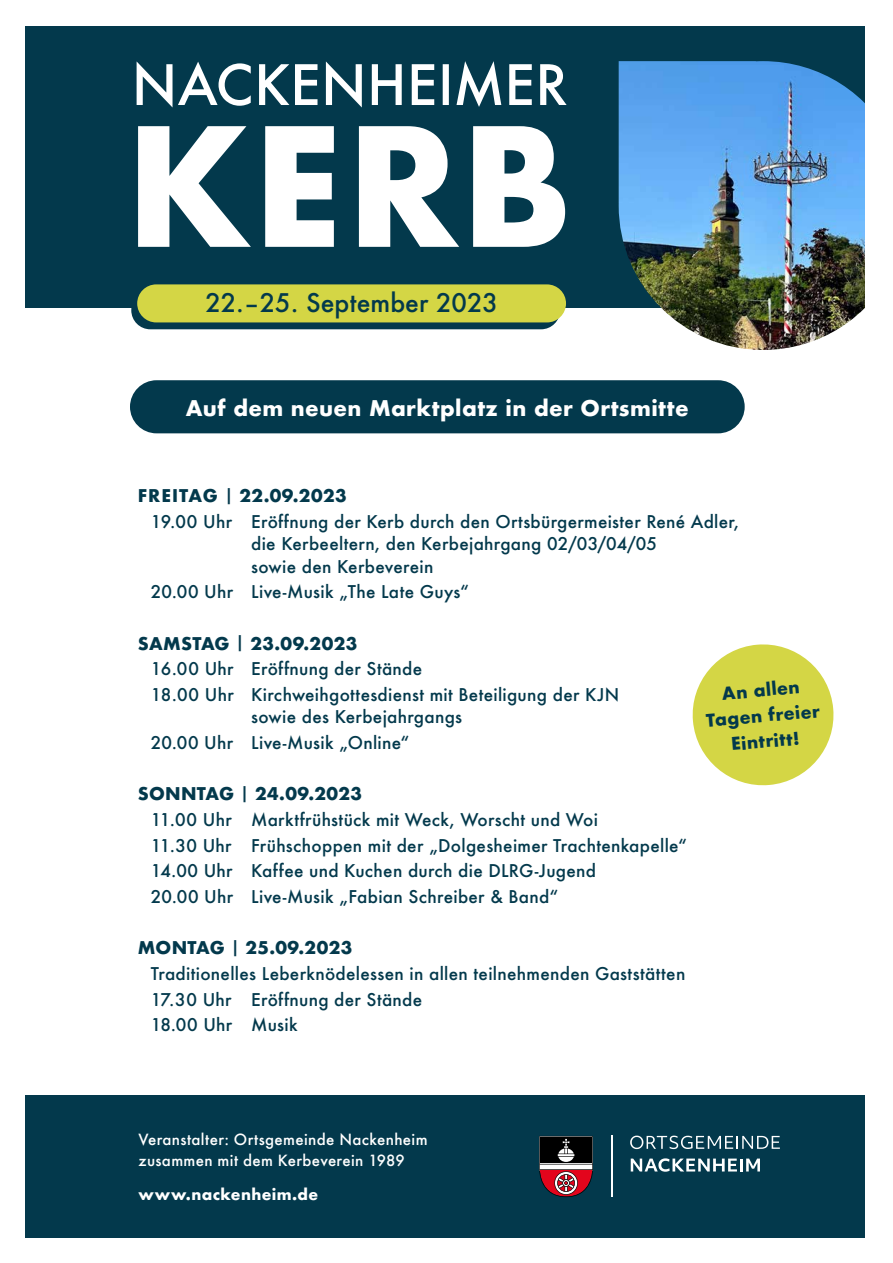
<style>
.page{position:relative;width:893px;height:1263px;background:#fff}
.page>*{position:absolute;margin:0;border:0;box-sizing:border-box;transform-origin:0 0}
.t1{font:500 24.9px "Futura";color:#03394c}
.t2{font:700 21px "Futura";letter-spacing:.02em;color:#fff}
.t3{font:500 17.1px/25.7px "Futura";letter-spacing:.015em;color:#03394c}
.t4{font:700 17.1px/25.7px "Futura";color:#03394c;text-align:center}
.t5{font:500 15px/21px "Futura";letter-spacing:.025em;color:#fff}
.t6{font:700 15px "Futura";letter-spacing:.025em;color:#fff}
.s1{font-weight:700}
</style>
<div class="page">
<div style="left:26px;top:26px;width:841px;height:281px;background:#03394c"></div>
<div style="left:26px;top:1095px;width:841px;height:142px;background:#03394c"></div>
<div style="left:131px;top:291px;width:429px;height:38px;background:linear-gradient(to right,#043a4c,#043a4c);border-radius:19px"></div>
<svg style="left:138px;top:126px;width:427px;height:121px;fill:#fff"></svg>
<svg style="left:137px;top:61px;width:430px;height:46px"></svg>
<div style="left:137px;top:284px;width:429px;height:38px;background:#d4d645;border-radius:19px"></div>
<div style="left:130px;top:380px;width:615px;height:53px;background:#03394c;border-radius:27px"></div>
<svg style="left:692px;top:644px;width:142px;height:142px"></svg>
<svg style="left:539px;top:1136px;width:54px;height:61px;background:#6a3d44"></svg>
<svg style="left:630px;top:1135px;width:150px;height:14px"></svg>
<svg style="left:631px;top:1158px;width:129px;height:14px"></svg>
<hr style="left:611px;top:1136px;width:1px;height:61px;background:#fff">
<img style="left:619px;top:61px;width:247px;height:289px">
<div style="left:866px;top:0;width:27px;height:1263px;background:#fff"></div>
<h1 class="t1" style="left:205px;top:285px;width:294px">22.–25. September 2023</h1>
<p class="t2" style="left:186px;top:392px;width:504px">Auf dem neuen Marktplatz in der Ortsmitte</p>
<p class="t3" style="left:151px;top:483px;width:590px;text-indent:-13px"><span class="s1">FREITAG</span> | <span class="s1">22.09.2023<br></span>19.00 Uhr Eröffnung der Kerb durch den Ortsbürgermeister René Adler,</p>
<p class="t3" style="left:251px;top:532px;width:407px;line-height:22.5px">die Kerbeeltern, den Kerbejahrgang 02/03/04/05 sowie den Kerbeverein</p>
<p class="t3" style="left:151px;top:579px;width:320px">20.00 Uhr Live-Musik „The Late Guys“</p>
<p class="t3" style="left:151px;top:630px;width:470px;text-indent:-13px"><span class="s1">SAMSTAG</span> | <span class="s1">23.09.2023<br></span>16.00 Uhr Eröffnung der Stände<br>18.00 Uhr Kirchweihgottesdienst mit Beteiligung der KJN</p>
<p class="t3" style="left:151px;top:704px;width:313px;text-indent:100px">sowie des Kerbejahrgangs<br>20.00 Uhr Live-Musik „Online“</p>
<p class="t3" style="left:151px;top:781px;width:538px;text-indent:-13px"><span class="s1">SONNTAG</span> | <span class="s1">24.09.2023<br></span>11.00 Uhr Marktfrühstück mit Weck, Worscht und Woi<br>11.30 Uhr Frühschoppen mit der „Dolgesheimer Trachtenkapelle“ 14.00 Uhr Kaffee und Kuchen durch die DLRG-Jugend<br>20.00 Uhr Live-Musik „Fabian Schreiber &amp; Band“</p>
<p class="t3" style="left:151px;top:935px;width:536px;text-indent:-13px"><span class="s1">MONTAG</span> | <span class="s1">25.09.2023<br></span>Traditionelles Leberknödelessen in allen teilnehmenden Gaststätten 17.30 Uhr Eröffnung der Stände<br>18.00 Uhr Musik</p>
<p class="t4" style="left:703px;top:682px;width:115px;rotate:-5deg">An allen<br>Tagen freier<br>Eintritt!</p>
<p class="t5" style="left:139px;top:1128px;width:291px">Veranstalter: Ortsgemeinde Nackenheim zusammen mit dem Kerbeverein 1989</p>
<p class="t6" style="left:139px;top:1184px;width:181px">www.nackenheim.de</p>
</div>
